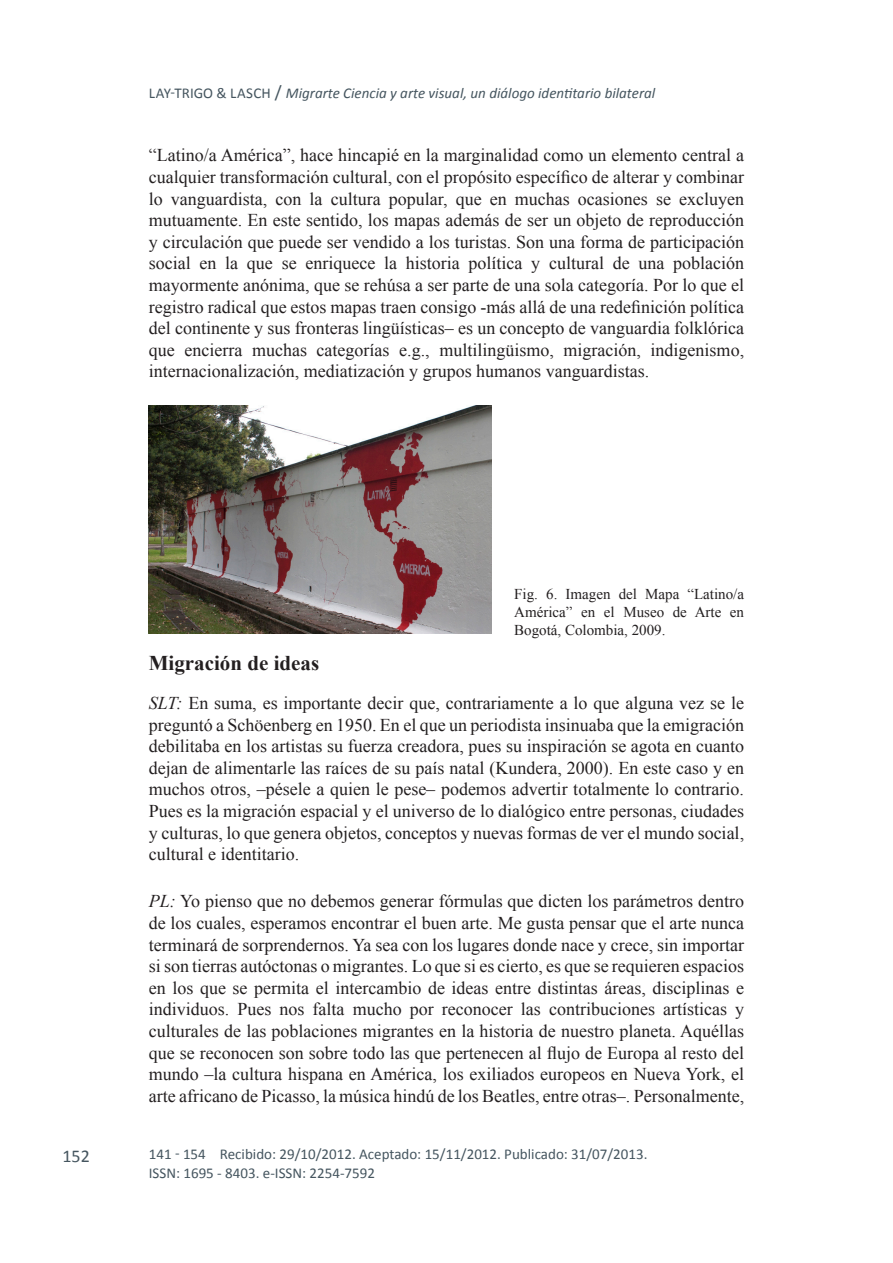
<style>
.page{position:relative;width:893px;height:1263px;background:#fff}
.page>*{position:absolute;margin:0;border:0;box-sizing:border-box;transform-origin:0 0}
.Primer_título{font:700 21px "Times New Roman";color:#231f20}
.texto_normal{font:18px/21.6px "Times New Roman";color:#231f20;text-align:justify}
.texto_normal_sin_esp{font:18px/21.6px "Times New Roman";color:#231f20;text-align:justify}
.t1{font:18px "Calibri";color:#45555f}
.texto_normal-2{font:15px "Calibri";color:#45555f}
.Pies_foto{font:15px/18px "Times New Roman";color:#231f20;text-align:justify}
.Cabacera_Izquierda{font:italic 15px "Calibri";color:#45555f}
.Cabacera_Izquierda-2{font:15px "Calibri";letter-spacing:.045em;color:#45555f}
.s1{font-style:normal;font-size:18px}
.s2{font-style:italic}
</style>
<div class="page">
<img style="left:149px;top:405px;width:343px;height:229px">
<p class="Cabacera_Izquierda-2" style="left:149px;top:83px;width:42px">Lay-Trigo</p>
<p class="Cabacera_Izquierda-2" style="left:217px;top:83px;width:30px">&amp; Lasch</p>
<p class="Cabacera_Izquierda" style="left:275px;top:83px;width:382px"><span class="s1">/</span> Migrarte Ciencia y arte visual, un diálogo identitario bilateral</p>
<p class="texto_normal" style="left:149px;top:144px;width:597px">“Latino/a América”, hace hincapié en la marginalidad como un elemento central a cualquier transformación cultural, con el propósito específico de alterar y combinar lo vanguardista, con la cultura popular, que en muchas ocasiones se excluyen mutuamente. En este sentido, los mapas además de ser un objeto de reproducción y circulación que puede ser vendido a los turistas. Son una forma de participación social en la que se enriquece la historia política y cultural de una población mayormente anónima, que se rehúsa a ser parte de una sola categoría. Por lo que el registro radical que estos mapas traen consigo -más allá de una redefinición política del continente y sus fronteras lingüísticas– es un concepto de vanguardia folklórica que encierra muchas categorías e.g., multilingüismo, migración, indigenismo, internacionalización, mediatización y grupos humanos vanguardistas.</p>
<p class="t1" style="left:62px;top:1144px;width:29px">152</p>
<p class="Pies_foto" style="left:514px;top:584px;width:231px">Fig. 6. Imagen del Mapa “Latino/a América” en el Museo de Arte en Bogotá, Colombia, 2009.</p>
<p class="Primer_título" style="left:149px;top:649px;width:172px">Migración de ideas</p>
<p class="texto_normal" style="left:149px;top:692px;width:597px"><span class="s2">SLT:</span> En suma, es importante decir que, contrariamente a lo que alguna vez se le preguntó a Schöenberg en 1950. En el que un periodista insinuaba que la emigración debilitaba en los artistas su fuerza creadora, pues su inspiración se agota en cuanto dejan de alimentarle las raíces de su país natal (Kundera, 2000). En este caso y en muchos otros, –pésele a quien le pese– podemos advertir totalmente lo contrario.<br>Pues es la migración espacial y el universo de lo dialógico entre personas, ciudades y culturas, lo que genera objetos, conceptos y nuevas formas de ver el mundo social, cultural e identitario.</p>
<p class="texto_normal_sin_esp" style="left:149px;top:890px;width:597px"><span class="s2">PL:</span> Yo pienso que no debemos generar fórmulas que dicten los parámetros dentro de los cuales, esperamos encontrar el buen arte. Me gusta pensar que el arte nunca terminará de sorprendernos. Ya sea con los lugares donde nace y crece, sin importar si son tierras autóctonas o migrantes. Lo que si es cierto, es que se requieren espacios en los que se permita el intercambio de ideas entre distintas áreas, disciplinas e individuos. Pues nos falta mucho por reconocer las contribuciones artísticas y culturales de las poblaciones migrantes en la historia de nuestro planeta. Aquéllas que se reconocen son sobre todo las que pertenecen al flujo de Europa al resto del mundo –la cultura hispana en América, los exiliados europeos en Nueva York, el arte africano de Picasso, la música hindú de los Beatles, entre otras–. Personalmente,</p>
<p class="texto_normal-2" style="left:149px;top:1145px;width:59px">141 - 154</p>
<p class="texto_normal-2" style="left:220px;top:1145px;width:429px">Recibido: 29/10/2012. Aceptado: 15/11/2012. Publicado: 31/07/2013.</p>
<p class="texto_normal-2" style="left:149px;top:1163px;width:228px">ISSN: 1695 - 8403. e-ISSN: 2254-7592</p>
</div>
